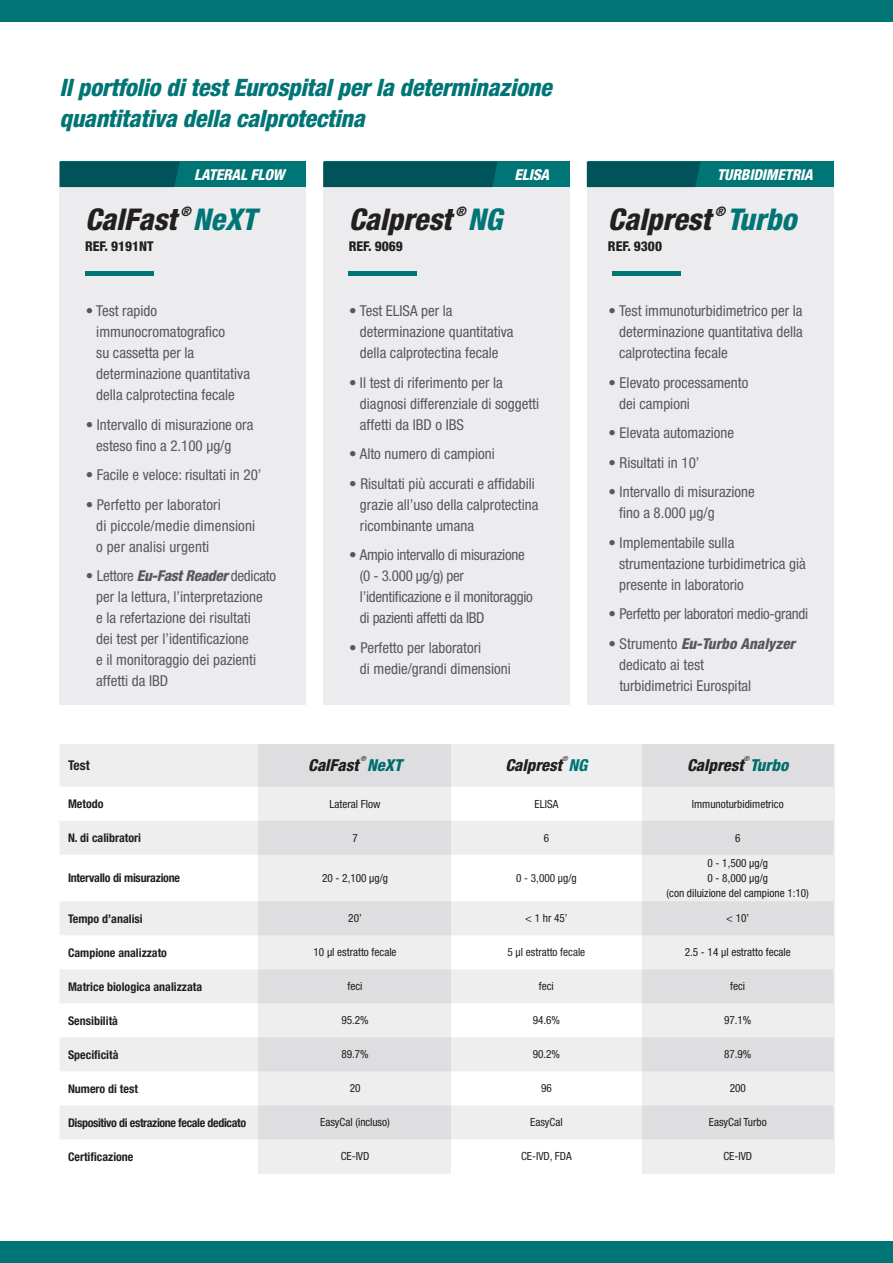
<style>
.page{position:relative;width:893px;height:1263px;background:#fff}
.page>*{position:absolute;margin:0;border:0;box-sizing:border-box;transform-origin:0 0}
.t1{font:italic 800 condensed 30px "Helvetica Neue LT Std";color:#231f20}
.t2{font:italic 800 condensed 30px "Helvetica Neue LT Std";color:#007575}
.t3{font:italic 800 condensed 24px "Helvetica Neue LT Std";letter-spacing:-.01em;color:#007575}
.t4{font:italic 800 condensed 16.5px "Helvetica Neue LT Std";color:#231f20}
.t5{font:italic 800 condensed 16.5px "Helvetica Neue LT Std";color:#007575}
.t6{font:condensed 15px/21px "Helvetica Neue LT Std";color:#57585a}
.t7{font:condensed 15px/21px "Helvetica Neue LT Std";letter-spacing:-.02em;color:#57585a}
.t8{font:italic 800 condensed 15px "Helvetica Neue LT Std";letter-spacing:-.01em;color:#fff}
.t9{font:800 condensed 13.5px "Helvetica Neue LT Std";color:#231f20}
.t10{font:700 condensed 13.5px "Helvetica Neue LT Std";color:#231f20}
.t11{font:italic 800 condensed 13.05px "Helvetica Neue LT Std";color:#231f20}
.t12{font:700 condensed 12px "Helvetica Neue LT Std";color:#231f20}
.t13{font:700 condensed 12px "Helvetica Neue LT Std";letter-spacing:-.03em;color:#231f20}
.t14{font:700 condensed 12px "Helvetica Neue LT Std";letter-spacing:-.02em;color:#231f20}
.t15{font:condensed 11.25px/15px "Helvetica Neue LT Std";color:#231f20;text-align:center}
.t16{font:italic condensed 7.05px "Helvetica Neue LT Std";color:#231f20}
.s1{font-weight:800;font-style:italic}
.s2{color:#007575}
</style>
<div class="page">
<div style="left:60px;top:162px;width:246px;height:543px;background:#ececee"></div>
<div style="left:323px;top:162px;width:247px;height:543px;background:#ececee"></div>
<div style="left:587px;top:162px;width:246px;height:543px;background:#ececee"></div>
<div style="left:642px;top:744px;width:192px;height:430px;background:#eeeeef"></div>
<div style="left:259px;top:744px;width:192px;height:430px;background:#eeeeef"></div>
<svg style="left:60px;top:744px;width:773px;height:395px;fill:#eeeeef"></svg>
<div style="left:85px;top:271px;width:68px;height:5px;background:#007575"></div>
<div style="left:349px;top:271px;width:68px;height:5px;background:#007575"></div>
<div style="left:612px;top:271px;width:68px;height:5px;background:#007575"></div>
<div style="left:0;top:0;width:893px;height:21px;background:#007575"></div>
<div style="left:0;top:1242px;width:893px;height:21px;background:#007575"></div>
<div style="left:60px;top:162px;width:246px;height:25px;background:#007575"></div>
<div style="left:60px;top:162px;width:120px;height:25px;background:#005358"></div>
<div style="left:324px;top:162px;width:246px;height:25px;background:#007575"></div>
<div style="left:323px;top:162px;width:174px;height:25px;background:#005358"></div>
<div style="left:588px;top:162px;width:245px;height:25px;background:#007575"></div>
<div style="left:587px;top:162px;width:114px;height:25px;background:#005358"></div>
<p class="t3" style="left:60px;top:72px;width:493px">Il portfolio di test Eurospital per la determinazione</p>
<p class="t3" style="left:60px;top:104px;width:307px">quantitativa della calprotectina</p>
<p class="t8" style="left:194px;top:165px;width:92px">LATERAL FLOW</p>
<p class="t8" style="left:514px;top:165px;width:36px">ELISA</p>
<p class="t1" style="left:85px;top:201px;width:93px">CalFast</p>
<p class="t11" style="left:181px;top:204px;width:12px">®</p>
<p class="t2" style="left:193px;top:201px;width:65px">NeXT</p>
<p class="t9" style="left:85px;top:238px;width:70px">REF. 9191NT</p>
<p class="t6" style="left:96px;top:300px;width:155px;text-indent:-11px">• Test rapido immunocromatografico<br>su cassetta per la determinazione quantitativa della calprotectina fecale</p>
<p class="t6" style="left:96px;top:414px;width:159px;text-indent:-11px">• Intervallo di misurazione ora esteso fino a 2.100 μg/g</p>
<p class="t6" style="left:86px;top:464px;width:177px">• Facile e veloce: risultati in 20’</p>
<p class="t6" style="left:96px;top:494px;width:160px;text-indent:-11px">• Perfetto per laboratori<br>di piccole/medie dimensioni o per analisi urgenti</p>
<p class="t6" style="left:96px;top:565px;width:181px;text-indent:-11px">• Lettore <span class="s1">Eu-Fast Reader</span> dedicato per la lettura, l’interpretazione<br>e la refertazione dei risultati<br>dei test per l’identificazione<br>e il monitoraggio dei pazienti affetti da IBD</p>
<p class="t1" style="left:349px;top:201px;width:104px">Calprest</p>
<p class="t11" style="left:456px;top:204px;width:12px">®</p>
<p class="t2" style="left:468px;top:201px;width:36px">NG</p>
<p class="t9" style="left:349px;top:238px;width:56px">REF. 9069</p>
<p class="t6" style="left:360px;top:300px;width:155px;text-indent:-11px">• Test ELISA per la determinazione quantitativa della calprotectina fecale</p>
<p class="t6" style="left:360px;top:372px;width:181px;text-indent:-11px">• Il test di riferimento per la diagnosi differenziale di soggetti affetti da IBD o IBS</p>
<p class="t6" style="left:349px;top:443px;width:147px">• Alto numero di campioni</p>
<p class="t6" style="left:360px;top:473px;width:180px;text-indent:-11px">• Risultati più accurati e affidabili grazie all’uso della calprotectina ricombinante umana</p>
<p class="t7" style="left:360px;top:544px;width:174px;text-indent:-11px">• Ampio intervallo di misurazione (0 - 3.000 μg/g) per l’identificazione e il monitoraggio di pazienti affetti da IBD</p>
<p class="t6" style="left:360px;top:637px;width:152px;text-indent:-11px">• Perfetto per laboratori<br>di medie/grandi dimensioni</p>
<p class="t8" style="left:717px;top:165px;width:97px">TURBIDIMETRIA</p>
<p class="t1" style="left:608px;top:201px;width:104px">Calprest</p>
<p class="t11" style="left:715px;top:204px;width:12px">®</p>
<p class="t2" style="left:727px;top:201px;width:71px">Turbo</p>
<p class="t9" style="left:608px;top:238px;width:56px">REF. 9300</p>
<p class="t6" style="left:619px;top:300px;width:185px;text-align:justify;text-indent:-11px">• Test immunoturbidimetrico per la determinazione quantitativa della calprotectina fecale</p>
<p class="t6" style="left:619px;top:372px;width:131px;text-indent:-11px">• Elevato processamento dei campioni</p>
<p class="t6" style="left:609px;top:422px;width:127px">• Elevata automazione</p>
<p class="t6" style="left:609px;top:452px;width:92px">• Risultati in 10’</p>
<p class="t6" style="left:619px;top:481px;width:137px;text-indent:-11px">• Intervallo di misurazione fino a 8.000 μg/g</p>
<p class="t6" style="left:619px;top:532px;width:188px;text-indent:-11px">• Implementabile sulla strumentazione turbidimetrica già presente in laboratorio</p>
<p class="t7" style="left:609px;top:603px;width:201px">• Perfetto per laboratori medio-grandi</p>
<p class="t6" style="left:619px;top:633px;width:177px;text-indent:-11px">• Strumento <span class="s1">Eu-Turbo Analyzer </span>dedicato ai test</p>
<p class="t6" style="left:619px;top:675px;width:133px">turbidimetrici Eurospital</p>
<p class="t16" style="left:361px;top:755px;width:7px">®</p>
<p class="t16" style="left:562px;top:755px;width:7px">®</p>
<p class="t10" style="left:68px;top:757px;width:23px">Test</p>
<p class="t4" style="left:308px;top:755px;width:52px">CalFast</p>
<p class="t5" style="left:367px;top:755px;width:36px">NeXT</p>
<p class="t4" style="left:505px;top:755px;width:84px">Calprest <span class="s2">NG</span></p>
<p class="t16" style="left:744px;top:755px;width:7px">®</p>
<p class="t4" style="left:687px;top:755px;width:103px">Calprest <span class="s2">Turbo</span></p>
<p class="t12" style="left:68px;top:796px;width:37px">Metodo</p>
<p class="t15" style="left:330px;top:796px;width:53px">Lateral Flow</p>
<p class="t15" style="left:535px;top:796px;width:25px">ELISA</p>
<p class="t15" style="left:692px;top:796px;width:93px">Immunoturbidimetrico</p>
<p class="t12" style="left:68px;top:830px;width:75px">N. di calibratori</p>
<p class="t15" style="left:352px;top:830px;width:7px">7</p>
<p class="t15" style="left:544px;top:830px;width:7px">6</p>
<p class="t15" style="left:735px;top:830px;width:7px">6</p>
<p class="t14" style="left:68px;top:871px;width:114px">Intervallo di misurazione</p>
<p class="t15" style="left:322px;top:870px;width:67px">20 - 2,100 μg/g</p>
<p class="t15" style="left:516px;top:870px;width:62px">0 - 3,000 μg/g</p>
<p class="t15" style="left:667px;top:855px;width:144px">0 - 1,500 μg/g<br>0 - 8,000 μg/g<br>(con diluizione del campione 1:10)</p>
<p class="t12" style="left:68px;top:911px;width:76px">Tempo d’analisi</p>
<p class="t15" style="left:348px;top:911px;width:15px">20’</p>
<p class="t15" style="left:525px;top:911px;width:44px">&lt; 1 hr 45’</p>
<p class="t15" style="left:726px;top:911px;width:24px">&lt; 10’</p>
<p class="t12" style="left:68px;top:945px;width:100px">Campione analizzato</p>
<p class="t15" style="left:313px;top:945px;width:85px">10 µl estratto fecale</p>
<p class="t15" style="left:508px;top:945px;width:79px">5 µl estratto fecale</p>
<p class="t15" style="left:685px;top:945px;width:107px">2.5 - 14 µl estratto fecale</p>
<p class="t12" style="left:68px;top:979px;width:136px">Matrice biologica analizzata</p>
<p class="t15" style="left:348px;top:979px;width:16px">feci</p>
<p class="t15" style="left:539px;top:979px;width:16px">feci</p>
<p class="t15" style="left:730px;top:979px;width:16px">feci</p>
<p class="t12" style="left:68px;top:1013px;width:51px">Sensibilità</p>
<p class="t15" style="left:341px;top:1013px;width:29px">95.2%</p>
<p class="t15" style="left:533px;top:1013px;width:29px">94.6%</p>
<p class="t15" style="left:724px;top:1013px;width:29px">97.1%</p>
<p class="t12" style="left:68px;top:1047px;width:52px">Specificità</p>
<p class="t15" style="left:341px;top:1047px;width:29px">89.7%</p>
<p class="t15" style="left:533px;top:1047px;width:29px">90.2%</p>
<p class="t15" style="left:724px;top:1047px;width:29px">87.9%</p>
<p class="t12" style="left:68px;top:1081px;width:71px">Numero di test</p>
<p class="t15" style="left:350px;top:1081px;width:12px">20</p>
<p class="t15" style="left:541px;top:1081px;width:12px">96</p>
<p class="t15" style="left:730px;top:1081px;width:18px">200</p>
<p class="t13" style="left:68px;top:1115px;width:180px">Dispositivo di estrazione fecale dedicato</p>
<p class="t15" style="left:320px;top:1115px;width:71px">EasyCal (incluso)</p>
<p class="t15" style="left:530px;top:1115px;width:34px">EasyCal</p>
<p class="t15" style="left:709px;top:1115px;width:59px">EasyCal Turbo</p>
<p class="t12" style="left:68px;top:1149px;width:67px">Certificazione</p>
<p class="t15" style="left:341px;top:1149px;width:30px">CE-IVD</p>
<p class="t15" style="left:521px;top:1149px;width:52px">CE-IVD, FDA</p>
<p class="t15" style="left:723px;top:1149px;width:30px">CE-IVD</p>
</div>
